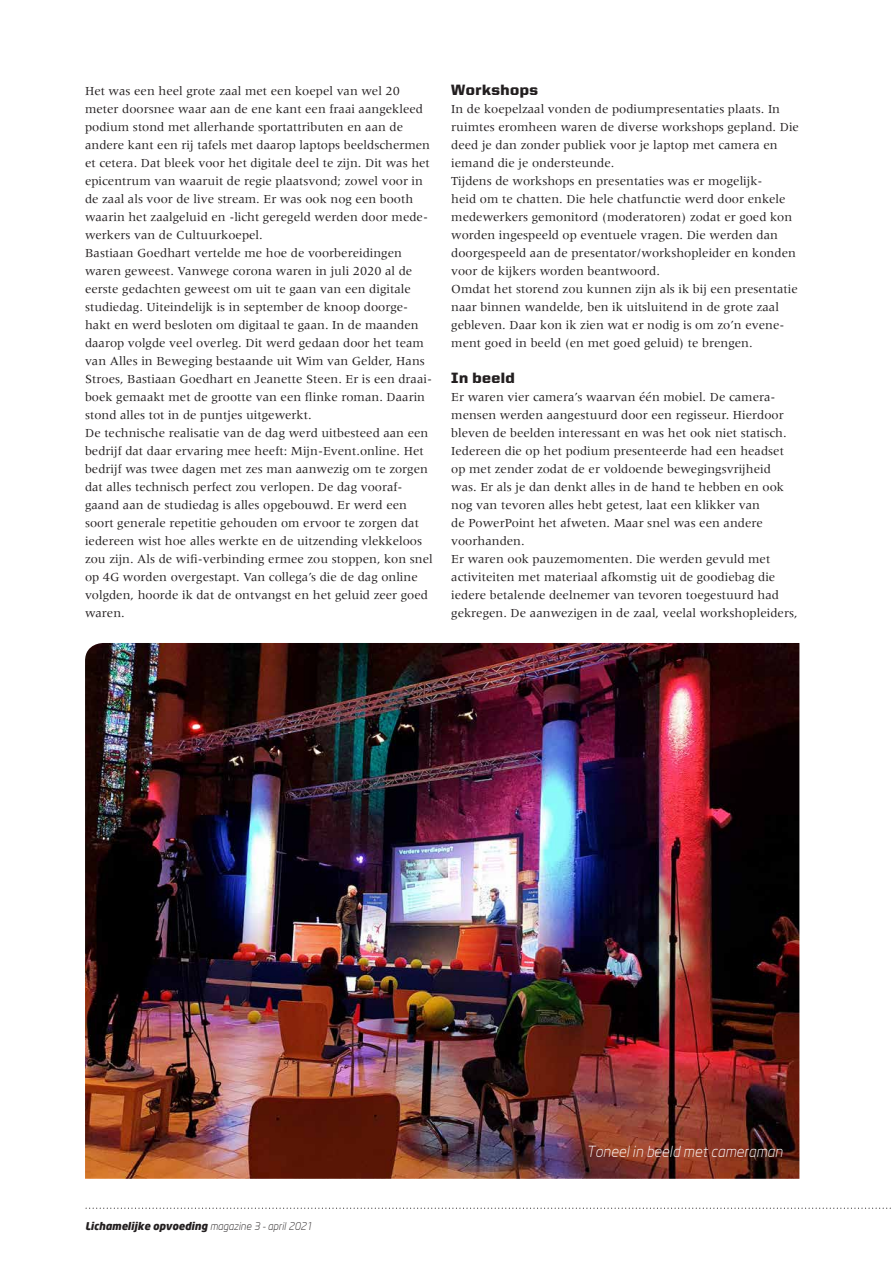
<style>
.page{position:relative;width:893px;height:1263px;background:#fff}
.page>*{position:absolute;margin:0;border:0;box-sizing:border-box;transform-origin:0 0}
.t1{font:italic 300 15px "Neo Sans";color:#fff}
.t2{font:900 15px "United Sans Reg";letter-spacing:.025em;color:#231f20}
.t3{font:12.75px/18px "Meridien LT Std";color:#231f20}
.t4{font:italic 900 10.5px "Neo Sans";color:#231f20}
.s1{font-weight:300}
</style>
<div class="page">
<img style="left:85px;top:643px;width:714px;height:536px">
<svg style="left:85px;top:1207px;width:806px;height:2px"></svg>
<p class="t3" style="left:85px;top:81px;width:349px">Het was een heel grote zaal met een koepel van wel 20 meter doorsnee waar aan de ene kant een fraai aangekleed podium stond met allerhande sportattributen en aan de andere kant een rij tafels met daarop laptops beeldschermen et cetera. Dat bleek voor het digitale deel te zijn. Dit was het epicentrum van waaruit de regie plaatsvond; zowel voor in de zaal als voor de live stream. Er was ook nog een booth waarin het zaalgeluid en -licht geregeld werden door mede&shy;werkers van de Cultuurkoepel.<br>Bastiaan Goedhart vertelde me hoe de voorbereidingen waren geweest. Vanwege corona waren in juli 2020 al de eerste gedachten geweest om uit te gaan van een digitale studiedag. Uiteindelijk is in september de knoop doorge&shy;hakt en werd besloten om digitaal te gaan. In de maanden daarop volgde veel overleg. Dit werd gedaan door het team van Alles in Beweging bestaande uit Wim van Gelder, Hans Stroes, Bastiaan Goedhart en Jeanette Steen. Er is een draai&shy;boek gemaakt met de grootte van een flinke roman. Daarin stond alles tot in de puntjes uitgewerkt.<br>De technische realisatie van de dag werd uitbesteed aan een bedrijf dat daar ervaring mee heeft: Mijn-Event.online. Het bedrijf was twee dagen met zes man aanwezig om te zorgen dat alles technisch perfect zou verlopen. De dag vooraf&shy;gaand aan de studiedag is alles opgebouwd. Er werd een soort generale repetitie gehouden om ervoor te zorgen dat iedereen wist hoe alles werkte en de uitzending vlekkeloos zou zijn. Als de wifi-verbinding ermee zou stoppen, kon snel op 4G worden overgestapt. Van collega’s die de dag online volgden, hoorde ik dat de ontvangst en het geluid zeer goed waren.</p>
<p class="t2" style="left:451px;top:81px;width:88px">Workshops</p>
<p class="t3" style="left:451px;top:99px;width:349px">In de koepelzaal vonden de podiumpresentaties plaats. In ruimtes eromheen waren de diverse workshops gepland. Die deed je dan zonder publiek voor je laptop met camera en iemand die je ondersteunde.<br>Tijdens de workshops en presentaties was er mogelijk-<br>heid om te chatten. Die hele chatfunctie werd door enkele medewerkers gemonitord (moderatoren) zodat er goed kon worden ingespeeld op eventuele vragen. Die werden dan doorgespeeld aan de presentator/workshopleider en konden voor de kijkers worden beantwoord.<br>Omdat het storend zou kunnen zijn als ik bij een presentatie naar binnen wandelde, ben ik uitsluitend in de grote zaal gebleven. Daar kon ik zien wat er nodig is om zo’n evene&shy;ment goed in beeld (en met goed geluid) te brengen.</p>
<p class="t2" style="left:451px;top:369px;width:65px">In beeld</p>
<p class="t3" style="left:451px;top:387px;width:348px">Er waren vier camera’s waarvan één mobiel. De camera&shy;mensen werden aangestuurd door een regisseur. Hierdoor bleven de beelden interessant en was het ook niet statisch.<br>Iedereen die op het podium presenteerde had een headset op met zender zodat de er voldoende bewegingsvrijheid was. Er als je dan denkt alles in de hand te hebben en ook nog van tevoren alles hebt getest, laat een klikker van<br>de PowerPoint het afweten. Maar snel was een andere voorhanden.<br>Er waren ook pauzemomenten. Die werden gevuld met activiteiten met materiaal afkomstig uit de goodiebag die iedere betalende deelnemer van tevoren toegestuurd had gekregen. De aanwezigen in de zaal, veelal workshopleiders,</p>
<p class="t4" style="left:85px;top:1219px;width:229px">Lichamelijke opvoeding <span class="s1">magazine 3 - april 2021</span></p>
<p class="t1" style="left:586px;top:1142px;width:198px">Toneel in beeld met cameraman</p>
</div>
